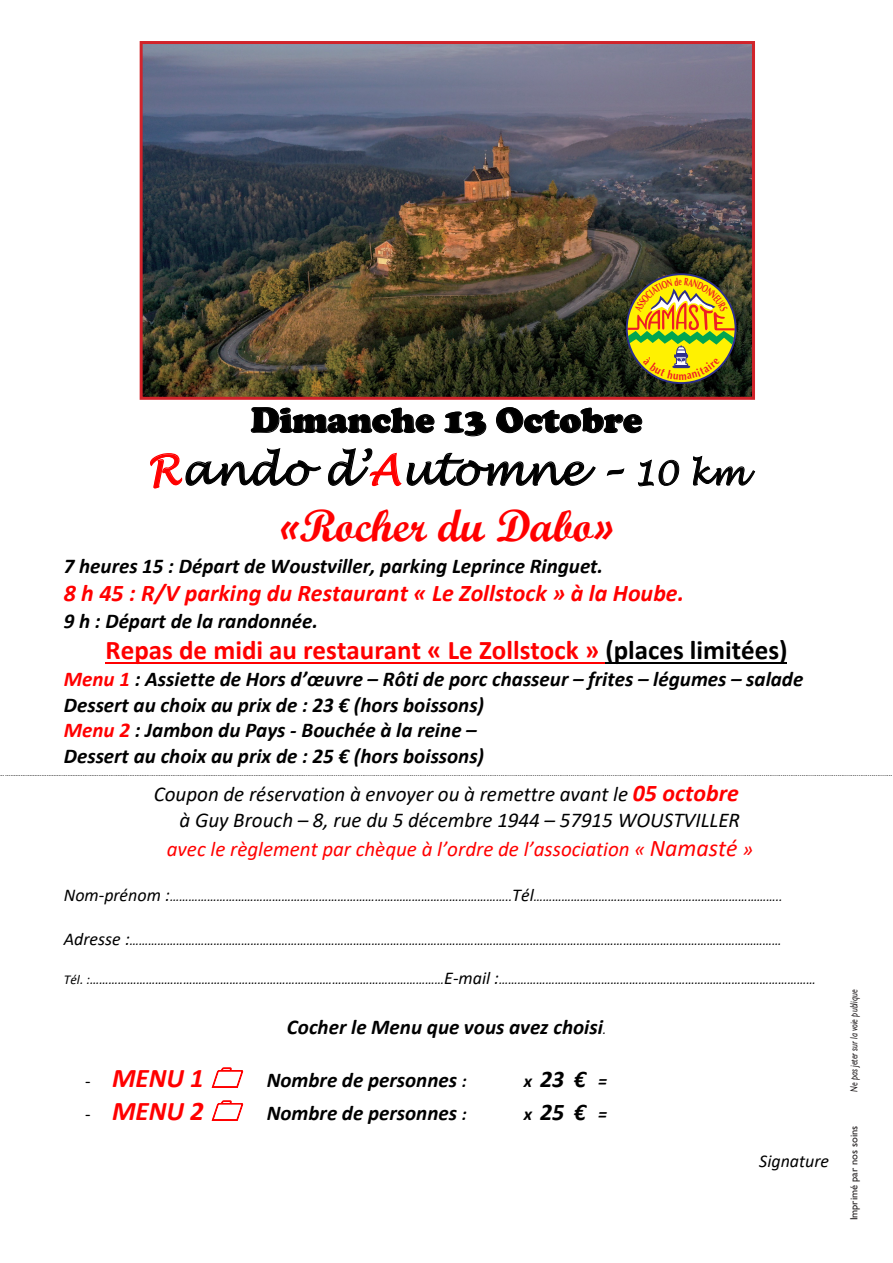
<style>
.page{position:relative;width:893px;height:1263px;background:#fff}
.page>*{position:absolute;margin:0;border:0;box-sizing:border-box;transform-origin:0 0}
.t1{font:45px "Script MT Bold";color:#f00}
.t2{font:italic 42px "Lucida Handwriting";color:#000}
.t3{font:900 36px "Cooper";color:#000}
.t4{font:700 27px "Calibri";color:#f00}
.t5{font:italic 700 27px "Calibri";color:#f00}
.t6{font:italic 700 24px "Calibri";color:#f00}
.t7{font:italic 700 24px "Calibri";color:#000}
.t8{font:italic 700 21px/25.7px "Calibri";color:#000}
.t9{font:italic 21px/26.4px "Calibri";color:#000;text-align:right}
.t10{font:italic 21px "Calibri";color:#f00}
.t11{font:italic 18px "Calibri";color:#000}
.t12{font:italic 13.5px "Calibri";color:#000}
.t13{font:italic 10.5px "Gill Sans Std";color:#231f20;scale:.8 1}
.t14{font:10.5px "Gill Sans Std";color:#231f20}
.t15{font:7.5px "Calibri";color:#000}
.s1{color:#f00}
.s2{font-size:33px}
.s3{color:#000}
.s4{font-weight:700;font-size:24px;color:#f00}
.s5{font-size:24px}
.s6{font-size:18px}
.s7{font-weight:400;font-size:13.5px}
.s8{font-weight:400;font-style:normal;font-size:18px;color:#000}
</style>
<div class="page">
<hr style="left:106px;top:662px;width:499px;height:2px;background:#f00">
<hr style="left:605px;top:662px;width:182px;height:2px;background:#000">
<img style="left:144px;top:45px;width:607px;height:351px">
<div style="left:140px;top:41px;width:615px;height:359px;border:3px solid #d1232a"></div>
<svg style="left:211px;top:1067px;width:33px;height:21px"></svg>
<svg style="left:211px;top:1100px;width:33px;height:21px"></svg>
<svg style="left:149px;top:277px;width:607px;height:212px"></svg>
<h3 class="t3" style="left:251px;top:399px;width:393px">Dimanche 13 Octobre</h3>
<h2 class="t2" style="left:147px;top:444px;width:600px"><span class="s1">R</span>ando d’<span class="s1">A</span>utomne – <span class="s2">10 km</span></h2>
<h1 class="t1" style="left:280px;top:498px;width:334px">«Rocher du Dabo»</h1>
<h3 class="t8" style="left:64px;top:552px;width:541px">7 heures 15 : Départ de Woustviller, parking Leprince Ringuet.</h3>
<h3 class="t6" style="left:64px;top:576px;width:622px">8 h 45 : R/V parking du Restaurant « Le Zollstock » à la Hoube.</h3>
<h3 class="t8" style="left:64px;top:607px;width:256px">9 h : Départ de la randonnée.</h3>
<h3 class="t4" style="left:106px;top:631px;width:683px">Repas de midi au restaurant « Le Zollstock » <span class="s3">(places limitées)</span></h3>
<h3 class="t8" style="left:64px;top:665px;width:741px"><span class="s1">Menu 1</span> : Assiette de Hors d’œuvre – Rôti de porc chasseur – frites – légumes – salade Dessert au choix au prix de : 23 € (hors boissons)<br><span class="s1">Menu 2</span> : Jambon du Pays - Bouchée à la reine –<br>Dessert au choix au prix de : 25 € (hors boissons)</h3>
<p class="t15" style="left:0;top:768px;width:894px">……………………………………………………………………………………………………………………………………………………………......................................................................................................................................................................................................................................................................................................................</p>
<h3 class="t9" style="left:154px;top:780px;width:588px">Coupon de réservation à envoyer ou à remettre avant le <span class="s4">05 octobre </span>à Guy Brouch – 8, rue du 5 décembre 1944 – 57915 WOUSTVILLER</h3>
<h3 class="t10" style="left:167px;top:834px;width:588px">avec le règlement par chèque à l’ordre de l’association « <span class="s5">Namasté</span> »</h3>
<h3 class="t12" style="left:64px;top:887px;width:720px"><span class="s6">Nom-prénom :</span>………………………………………………………………………………………………..<span class="s6">Tél</span>……………………………………………………………………..</h3>
<h3 class="t12" style="left:64px;top:931px;width:719px"><span class="s6">Adresse :</span>…………………………………………………………………………………………………………………………………………………………………………………………</h3>
<h3 class="t12" style="left:64px;top:970px;width:753px">Tél. :……………………………………………………………………………………………………<span class="s6">E-mail :</span>…………………………………………………………………………………………</h3>
<h3 class="t8" style="left:287px;top:1013px;width:321px">Cocher le Menu que vous avez choisi<span class="s7">.</span></h3>
<h3 class="t5" style="left:85px;top:1059px;width:120px"><span class="s8">-</span> MENU 1</h3>
<h3 class="t8" style="left:267px;top:1067px;width:201px">Nombre de personnes <span class="s6">:</span></h3>
<h3 class="t7" style="left:524px;top:1062px;width:85px"><span class="s6">x</span> 23 € <span class="s6">=</span></h3>
<h3 class="t5" style="left:85px;top:1092px;width:120px"><span class="s8">-</span> MENU 2</h3>
<h3 class="t8" style="left:267px;top:1100px;width:201px">Nombre de personnes <span class="s6">:</span></h3>
<h3 class="t7" style="left:524px;top:1095px;width:85px"><span class="s6">x</span> 25 € <span class="s6">=</span></h3>
<h3 class="t11" style="left:759px;top:1148px;width:71px">Signature</h3>
<h3 class="t13" style="left:848px;top:1092px;width:129px;rotate:-90deg">Ne pas jeter sur la voie publique</h3>
<h3 class="t14" style="left:848px;top:1220px;width:96px;rotate:-90deg">Imprimé par nos soins</h3>
</div>
